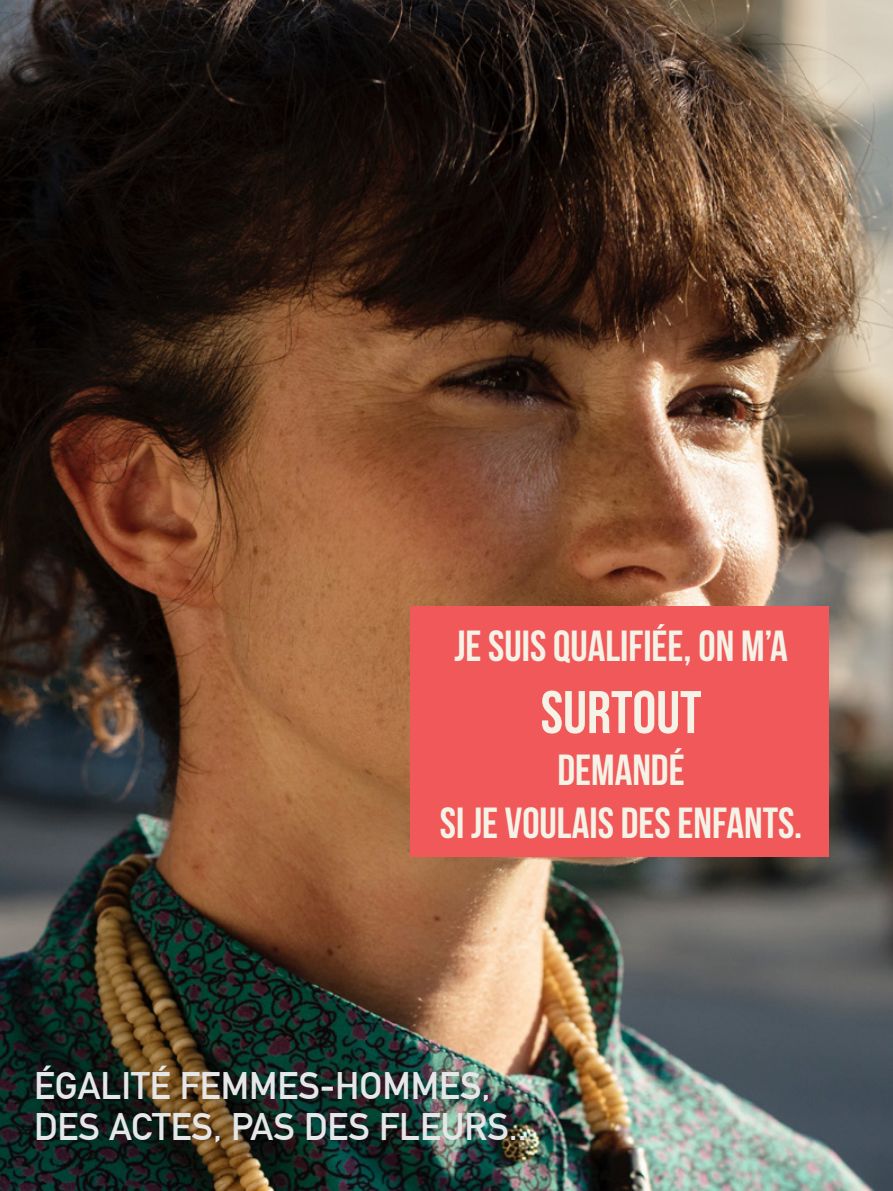
<style>
.page{position:relative;width:893px;height:1191px;background:#fff}
.page>*{position:absolute;margin:0;border:0;box-sizing:border-box;transform-origin:0 0}
.t1{font:60px "Bebas Neue";color:#f5f3e7}
.t2{font:43.5px/52.2px "Bebas Neue";color:#f5f3e7;text-align:center}
.t3{font:700 37.5px/40.7px "DIN Alternate";color:#e6e7e8}
</style>
<div class="page">
<img style="left:0;top:0;width:893px;height:1191px">
<div style="left:410px;top:606px;width:419px;height:251px;background:#f15859"></div>
<p class="t2" style="left:454px;top:619px;width:335px">JE SUIS QUALIFIÉE, ON M’A</p>
<h1 class="t1" style="left:541px;top:679px;width:162px">SURTOUT</h1>
<p class="t2" style="left:440px;top:743px;width:364px">DEMANDÉ<br>SI JE VOULAIS DES ENFANTS.</p>
<p class="t3" style="left:34px;top:1062px;width:494px">ÉGALITÉ FEMMES-HOMMES,<br>DES ACTES, PAS DES FLEURS..</p>
</div>
